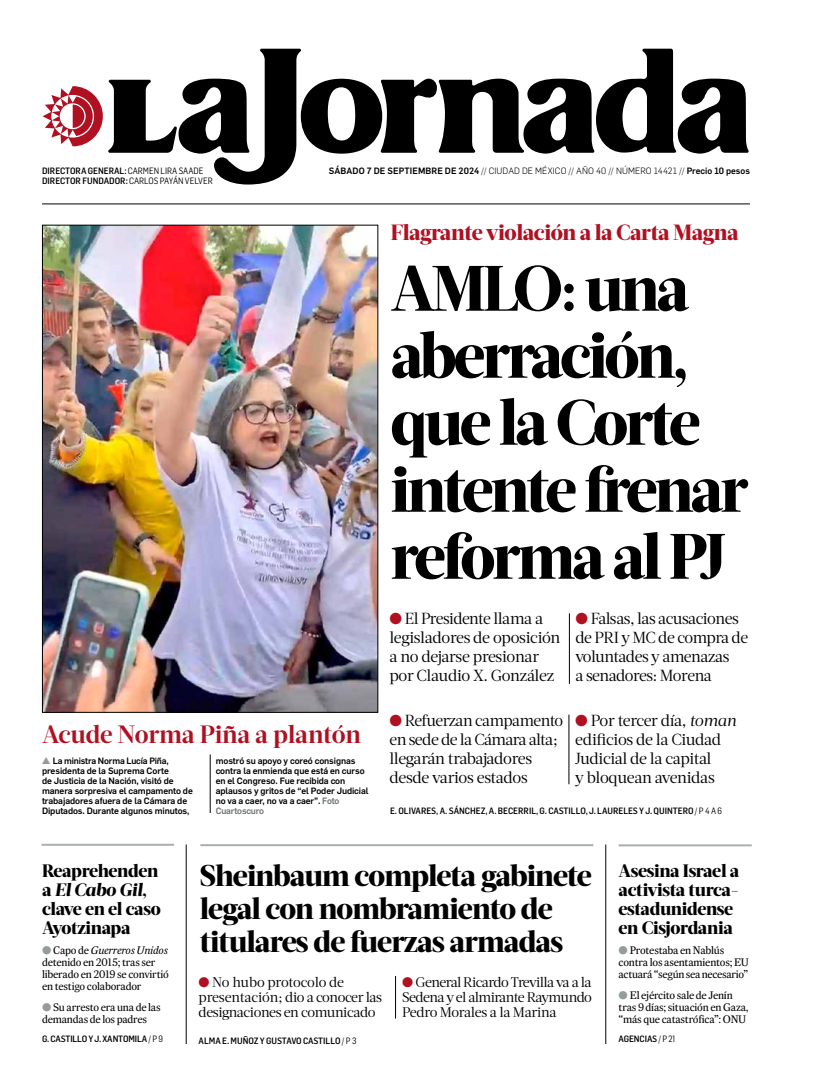
<style>
.page{position:relative;width:822px;height:1089px;background:#fff}
.page>*{position:absolute;margin:0;border:0;box-sizing:border-box;transform-origin:0 0}
.t1{font:800 64px/67px "Acta Headline";letter-spacing:-.05em;color:#000}
.t2{font:800 30px/33px "Acta Headline";letter-spacing:-.03em;color:#000}
.t3{font:700 25px "Acta Headline";letter-spacing:-.01em;color:#af1122}
.t4{font:800 22px "Acta Headline";letter-spacing:-.02em;color:#af1122}
.t5{font:800 18px/19px "Acta Headline";letter-spacing:-.02em;color:#000}
.t6{font:16px/19px "Acta Deck";letter-spacing:-.03em;color:#000}
.t7{font:14px/15px "Acta Deck";letter-spacing:-.03em;color:#000}
.t8{font:11px/12px "Expresso Tx";letter-spacing:-.02em;color:#000}
.t9{font:500 9px/10px "Flama";letter-spacing:-.01em;color:#000}
.t10{font:500 9px "Flama Semicond";color:#000}
.t11{font:500 9px "Flama";letter-spacing:.01em;color:#000}
.s1{font-weight:400}
.s2{font-weight:300}
.s3{color:#af1122}
.s4{font-style:italic}
.s5{color:#959c9d}
.s6{color:#6d7373}
</style>
<div class="page">
<svg style="left:43px;top:49px;width:706px;height:136px"></svg>
<hr style="left:42px;top:204px;width:708px;height:1px;background:#000">
<img style="left:44px;top:227px;width:332px;height:484px">
<div style="left:42px;top:225px;width:336px;height:488px;border:1px solid #000"></div>
<hr style="left:569px;top:613px;width:1px;height:71px;background:#000">
<hr style="left:569px;top:715px;width:1px;height:69px;background:#000">
<hr style="left:619px;top:844px;width:133px;height:2px;background:#a9afb0">
<hr style="left:42px;top:844px;width:132px;height:2px;background:#a9afb0">
<hr style="left:200px;top:844px;width:393px;height:2px;background:#a9afb0">
<hr style="left:606px;top:844px;width:1px;height:200px;background:#000">
<hr style="left:186px;top:844px;width:1px;height:200px;background:#000">
<hr style="left:210px;top:754px;width:1px;height:59px;background:#000">
<hr style="left:395px;top:976px;width:1px;height:43px;background:#000">
<p class="t10" style="left:42px;top:165px;width:163px">DIRECTORA GENERAL: <span class="s1">CARMEN LIRA SAADE</span></p>
<p class="t11" style="left:329px;top:164px;width:423px">Sábado 7 de septiembre de 2024 <span class="s2">// CIUDAD DE MÉXICO // AÑO 40 // NÚM ERO 14421 //</span> Precio 10 pesos</p>
<p class="t10" style="left:42px;top:175px;width:172px">DIRECTOR FUNDADOR: <span class="s1">CARLOS PAYÁN VELVER</span></p>
<h3 class="t4" style="left:391px;top:219px;width:350px">Flagrante violación a la Carta Magna</h3>
<h1 class="t1" style="left:391px;top:255px;width:359px">AMLO: una aberración, que la Corte intente frenar reforma al PJ</h1>
<h3 class="t6" style="left:389px;top:609px;width:173px"><span class="s3">●</span> El Presidente llama a legisladores de oposición a no dejarse presionar por Claudio X. González</h3>
<h3 class="t6" style="left:575px;top:609px;width:174px"><span class="s3">●</span> Falsas, las acusaciones de PRI y MC de compra de voluntades y amenazas<br>a senadores: Morena</h3>
<h3 class="t3" style="left:42px;top:720px;width:320px">Acude Norma Piña a plantón</h3>
<h3 class="t6" style="left:389px;top:711px;width:175px"><span class="s3">●</span> Refuerzan campamento en sede de la Cámara alta; llegarán trabajadores desde varios estados</h3>
<h3 class="t6" style="left:575px;top:711px;width:163px"><span class="s3">●</span> Por tercer día, <span class="s4">toman </span>edificios de la Ciudad<br>Judicial de la capital<br>y bloquean avenidas</h3>
<p class="t9" style="left:42px;top:755px;width:152px"><span class="s5">▲</span> La ministra Norma Lucía Piña, presidenta de la Suprema Corte<br>de Justicia de la Nación, visitó de manera sorpresiva el campamento de trabajadores afuera de la Cámara de Diputados. Durante algunos minutos,</p>
<p class="t9" style="left:216px;top:755px;width:155px">mostró su apoyo y coreó consignas contra la enmienda que está en curso en el Congreso. Fue recibida con aplausos y gritos de “el Poder Judicial no va a caer, no va a caer”. <span class="s6">Foto<br>Cuartoscuro</span></p>
<p class="t10" style="left:390px;top:805px;width:333px">E. OLIVARES, A. SÁNCHEZ, A. BECERRIL, G. CASTILLO, J. LAURELES Y J. QUINTERO <span class="s1">/ P 4 A 6</span></p>
<h3 class="t5" style="left:42px;top:861px;width:120px">Reaprehenden a <span class="s4">El Cabo Gil</span>, clave en el caso<br>Ayotzinapa</h3>
<p class="t8" style="left:42px;top:944px;width:128px"><span class="s5">●</span> Capo de <span class="s4">Guerreros Unidos </span>detenido en 2015; tras ser liberado en 2019 se convirtió en testigo colaborador</p>
<p class="t8" style="left:42px;top:1001px;width:120px"><span class="s5">●</span> Su arresto era una de las demandas de los padres</p>
<p class="t10" style="left:42px;top:1033px;width:122px">G. CASTILLO Y J. XANTOMILA <span class="s1">/ P 9</span></p>
<h2 class="t2" style="left:200px;top:859px;width:394px">Sheinbaum completa gabinete legal con nombramiento de titulares de fuerzas armadas</h2>
<h3 class="t7" style="left:199px;top:974px;width:185px"><span class="s3">●</span> No hubo protocolo de presentación; dio a conocer las designaciones en comunicado</h3>
<h3 class="t7" style="left:402px;top:974px;width:191px;text-align:justify"><span class="s3">●</span> General Ricardo Trevilla va a la Sedena y el almirante Raymundo Pedro Morales a la Marina</h3>
<p class="t10" style="left:199px;top:1035px;width:160px">ALMA E. MUÑOZ Y GUSTAVO CASTILLO <span class="s1">/ P 3</span></p>
<h3 class="t5" style="left:619px;top:862px;width:122px">Asesina Israel a activista turca&shy;estadunidense en Cisjordania</h3>
<p class="t8" style="left:619px;top:944px;width:132px"><span class="s5">●</span> Protestaba en Nablús contra los asentamientos; EU actuará “según sea necesario”</p>
<p class="t8" style="left:619px;top:989px;width:132px"><span class="s5">●</span> El ejército sale de Jenín tras 9 días; situación en Gaza, “más que catastrófica”: ONU</p>
<p class="t10" style="left:619px;top:1033px;width:58px">AGENCIAS <span class="s1">/ P 21</span></p>
</div>
